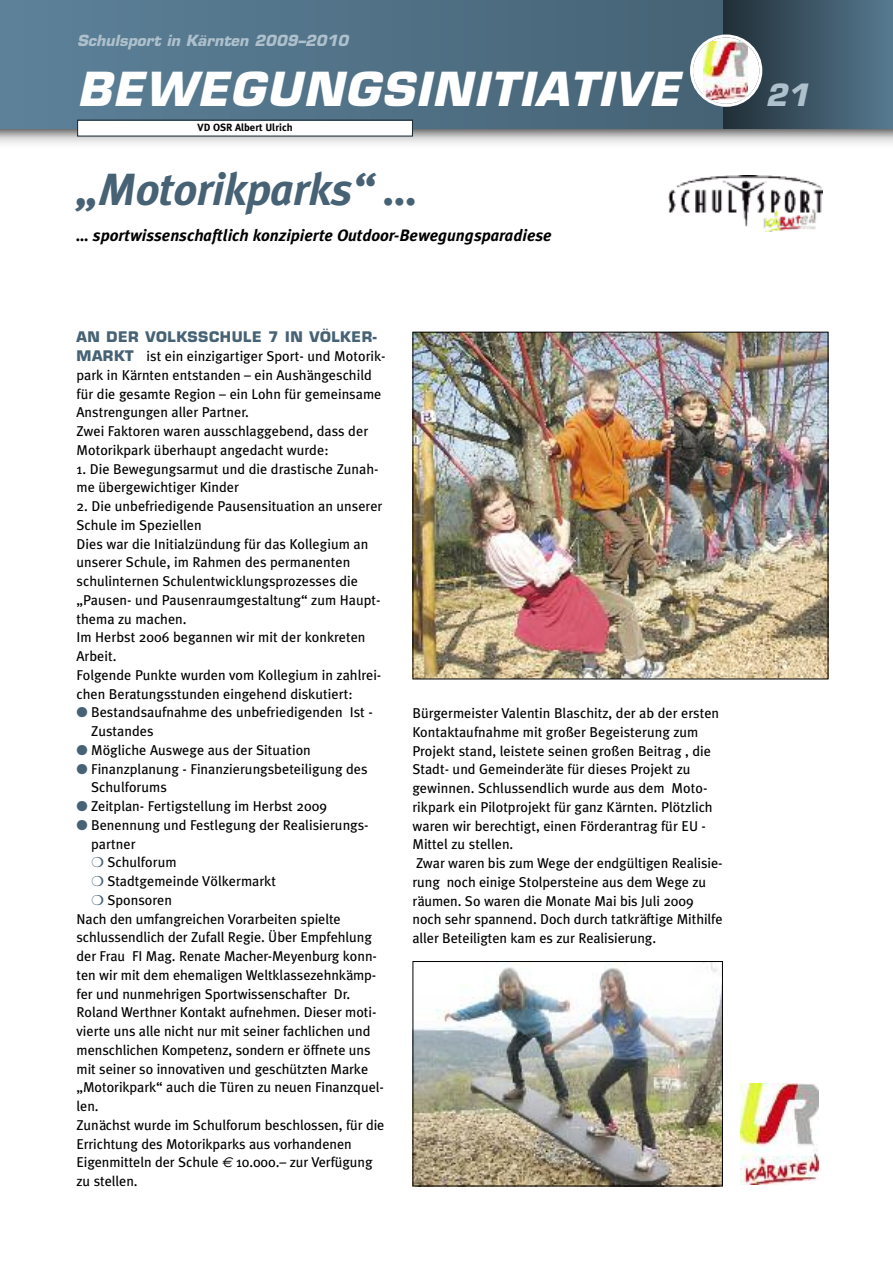
<style>
.page{position:relative;width:893px;height:1263px;background:#fff}
.page>*{position:absolute;margin:0;border:0;box-sizing:border-box;transform-origin:0 0}
.t1{font:italic 700 51px "Eurostile";color:#fff}
.t2{font:italic 700 45.75px "Eurostile";letter-spacing:.035em;color:#fff}
.t3{font:italic 700 45px "Meta Plus";letter-spacing:-.01em;color:#466274}
.t4{font:italic 700 30px "Eurostile";color:#aec0cc}
.t5{font:italic 700 16.5px "Meta Plus";color:#000}
.t6{font:italic 700 15px "Eurostile";color:#aec0cc}
.t7{font:14.25px/18.8px "Meta Plus";color:#000}
.t8{font:700 14.25px "Eurostile";letter-spacing:.035em;color:#466274}
.t9{font:700 10.5px "Meta Plus";color:#000}
.s1{font-family:"Eurostile";font-weight:700;color:#466274}
.s2{color:#466274}
.s3{font-family:"Euro Sans";font-style:italic}
</style>
<div class="page">
<svg style="left:1px;top:128px;width:892px;height:16px"></svg>
<div style="left:1px;top:0;width:722px;height:128px;background:linear-gradient(to right,#5c8199,#466275)"></div>
<div style="left:723px;top:0;width:170px;height:128px;background:linear-gradient(to right,#212f37,#567990)"></div>
<div style="left:78px;top:121px;width:334px;height:15px;background:#fff"></div>
<div style="left:77px;top:120px;width:336px;height:17px;border:1px solid #202e36"></div>
<img style="left:690px;top:35px;width:72px;height:72px">
<img style="left:740px;top:1084px;width:78px;height:101px">
<img style="left:669px;top:175px;width:153px;height:56px">
<img style="left:414px;top:963px;width:307px;height:221px">
<div style="left:412px;top:961px;width:311px;height:225px;border:1px solid #000"></div>
<img style="left:414px;top:334px;width:412px;height:343px">
<div style="left:412px;top:332px;width:416px;height:347px;border:1px solid #000"></div>
<p class="t6" style="left:77px;top:31px;width:273px">Schulsport in Kärnten 2009–2010</p>
<h2 class="t2" style="left:77px;top:61px;width:604px">BEWEGUNGSINITIATIVE</h2>
<p class="t9" style="left:198px;top:121px;width:96px">VD OSR Albert Ulrich</p>
<p class="t6" style="left:287px;top:31px;width:12px">7</p>
<p class="t6" style="left:327px;top:31px;width:23px">08</p>
<h1 class="t1" style="left:77px;top:55px;width:471px">KOOPERATIONEN</h1>
<p class="t9" style="left:167px;top:121px;width:160px">FI Mag. Renate Macher-Meyenburg</p>
<h3 class="t3" style="left:77px;top:164px;width:343px">„Motorikparks“ …</h3>
<p class="t5" style="left:77px;top:226px;width:477px">… sportwissenschaftlich konzipierte Outdoor-Bewegungsparadiese</p>
<p class="t8" style="left:77px;top:328px;width:302px">AN DER VOLKSSCHULE 7 IN VÖLKER-</p>
<p class="t7" style="left:77px;top:347px;width:311px"><span class="s1">MARKT</span> ist ein einzigartiger Sport- und Motorik&shy;park in Kärnten entstanden – ein Aushängeschild für die gesamte Region – ein Lohn für gemeinsame Anstrengungen aller Partner.<br>Zwei Faktoren waren ausschlaggebend, dass der Motorikpark überhaupt angedacht wurde:</p>
<p class="t7" style="left:77px;top:459px;width:304px">1. Die Bewegungsarmut und die drastische Zunah&shy;me übergewichtiger Kinder</p>
<p class="t7" style="left:77px;top:497px;width:307px">2. Die unbefriedigende Pausensituation an unserer Schule im Speziellen<br>Dies war die Initialzündung für das Kollegium an unserer Schule, im Rahmen des permanenten schulinternen Schulentwicklungsprozesses die „Pausen- und Pausenraumgestaltung“ zum Haupt&shy;thema zu machen.<br>Im Herbst 2006 begannen wir mit der konkreten Arbeit.<br>Folgende Punkte wurden vom Kollegium in zahlrei&shy;chen Beratungsstunden eingehend diskutiert:</p>
<p class="t7" style="left:91px;top:703px;width:283px;text-indent:-15px"><span class="s2">●</span> Bestandsaufnahme des unbefriedigenden Ist -<br>Zustandes</p>
<p class="t7" style="left:77px;top:740px;width:236px"><span class="s2">●</span> Mögliche Auswege aus der Situation</p>
<p class="t7" style="left:91px;top:759px;width:278px;text-indent:-15px"><span class="s2">●</span> Finanzplanung - Finanzierungsbeteiligung des<br>Schulforums</p>
<p class="t7" style="left:77px;top:797px;width:252px"><span class="s2">●</span> Zeitplan- Fertigstellung im Herbst 2009</p>
<p class="t7" style="left:77px;top:815px;width:294px"><span class="s2">●</span> Benennung und Festlegung der Realisierungs-</p>
<p class="t7" style="left:91px;top:834px;width:46px">partner</p>
<p class="t7" style="left:91px;top:853px;width:87px"><span class="s2">❍</span> Schulforum</p>
<p class="t7" style="left:91px;top:872px;width:186px"><span class="s2">❍</span> Stadtgemeinde Völkermarkt</p>
<p class="t7" style="left:91px;top:890px;width:82px"><span class="s2">❍</span> Sponsoren</p>
<p class="t7" style="left:77px;top:909px;width:266px">Nach den umfangreichen Vorarbeiten spielte</p>
<p class="t7" style="left:77px;top:928px;width:297px">schlussendlich der Zufall Regie. Über Empfehlung</p>
<p class="t7" style="left:77px;top:947px;width:302px">der Frau FI Mag. Renate Macher-Meyenburg konn-</p>
<p class="t7" style="left:77px;top:965px;width:301px">ten wir mit dem ehemaligen Weltklassezehnkämp-</p>
<p class="t7" style="left:77px;top:984px;width:275px">fer und nunmehrigen Sportwissenschafter Dr.</p>
<p class="t7" style="left:77px;top:1003px;width:301px">Roland Werthner Kontakt aufnehmen. Dieser moti-</p>
<p class="t7" style="left:77px;top:1022px;width:295px">vierte uns alle nicht nur mit seiner fachlichen und</p>
<p class="t7" style="left:77px;top:1040px;width:296px">menschlichen Kompetenz, sondern er öffnete uns</p>
<p class="t7" style="left:77px;top:1059px;width:293px">mit seiner so innovativen und geschützten Marke</p>
<p class="t7" style="left:77px;top:1078px;width:309px">„Motorikpark“ auch die Türen zu neuen Finanzquel-</p>
<p class="t7" style="left:77px;top:1097px;width:24px">len.</p>
<p class="t7" style="left:77px;top:1115px;width:309px">Zunächst wurde im Schulforum beschlossen, für die</p>
<p class="t7" style="left:77px;top:1134px;width:277px">Errichtung des Motorikparks aus vorhandenen</p>
<p class="t7" style="left:77px;top:1153px;width:298px">Eigenmitteln der Schule <span class="s3">€</span> 10.000.– zur Verfügung</p>
<p class="t7" style="left:77px;top:1172px;width:63px">zu stellen.</p>
<p class="t7" style="left:412px;top:704px;width:312px">Bürgermeister Valentin Blaschitz, der ab der ersten Kontaktaufnahme mit großer Begeisterung zum Projekt stand, leistete seinen großen Beitrag , die Stadt- und Gemeinderäte für dieses Projekt zu gewinnen. Schlussendlich wurde aus dem Moto&shy;rikpark ein Pilotprojekt für ganz Kärnten. Plötzlich waren wir berechtigt, einen Förderantrag für EU - Mittel zu stellen.<br>Zwar waren bis zum Wege der endgültigen Realisie&shy;rung noch einige Stolpersteine aus dem Wege zu räumen. So waren die Monate Mai bis Juli 2009 noch sehr spannend. Doch durch tatkräftige Mithilfe aller Beteiligten kam es zur Realisierung.</p>
<h3 class="t4" style="left:766px;top:77px;width:45px">21</h3>
</div>
